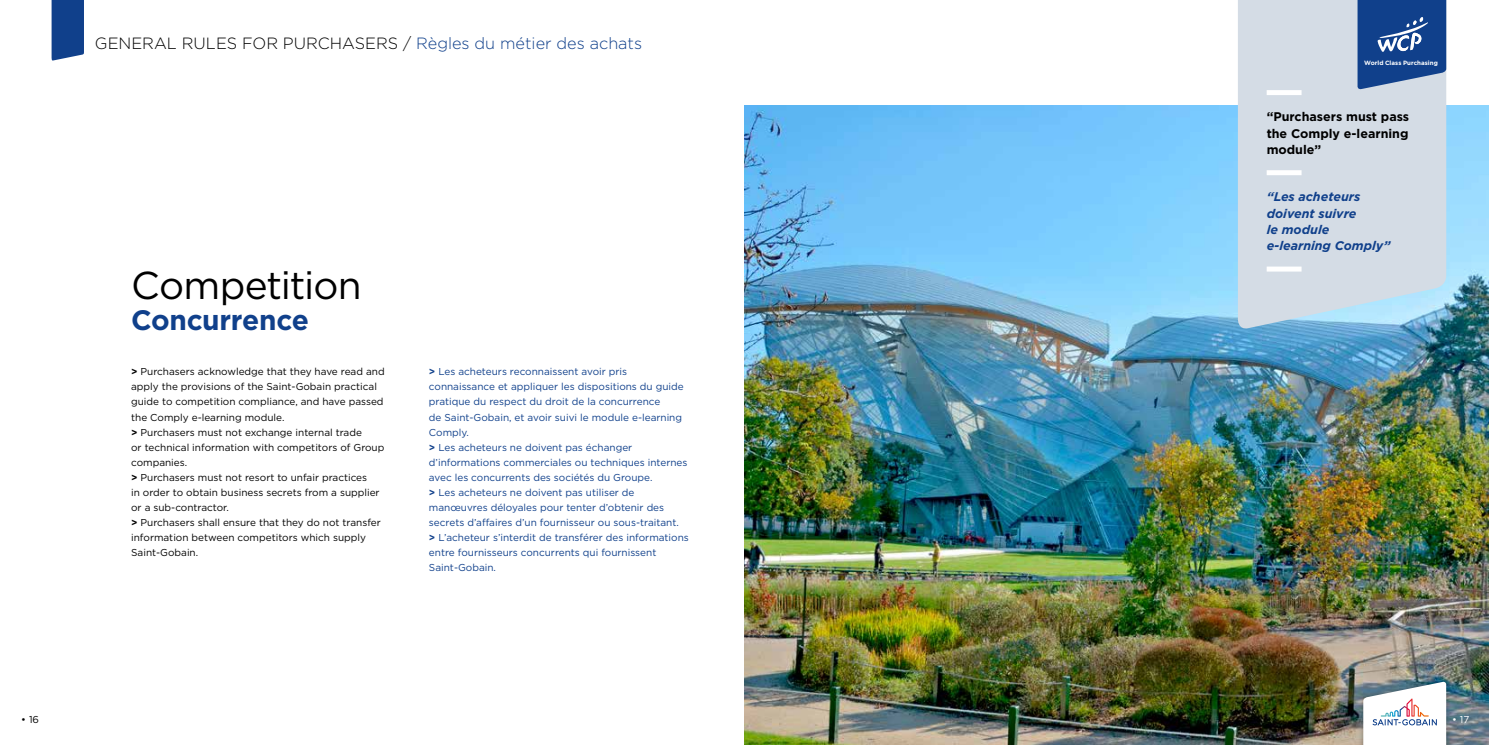
<style>
.page{position:relative;width:1489px;height:745px;background:#fff}
.page>*{position:absolute;margin:0;border:0;box-sizing:border-box;transform-origin:0 0}
.t1{font:38.75px "Gotham";letter-spacing:-.02em;color:#000}
.t2{font:700 28px "Gotham";letter-spacing:-.01em;color:#10408b}
.t3{font:300 16.25px "Gotham";color:#000}
.t4{font:italic 700 12.5px/16.2px "Gotham";color:#10408b}
.t5{font:700 12.5px/16.2px "Gotham";color:#000;text-align:justify}
.t6{font:10px/15px "Gotham";color:#10408b}
.t7{font:10px/15px "Gotham";color:#000}
.t8{font:10px "Gotham";color:#fff}
.t9{font:700 6.12px "Gotham";letter-spacing:.01em;color:#fff}
.s1{color:#10408b}
.s2{font-weight:700}
</style>
<div class="page">
<div style="left:52px;top:0;width:32px;height:61px;background:#10408b"></div>
<img style="left:744px;top:105px;width:744px;height:639px">
<svg style="left:1237px;top:0;width:208px;height:330px;background:#d0dbe6"></svg>
<div style="left:1266px;top:90px;width:35px;height:5px;background:#fff"></div>
<div style="left:1266px;top:170px;width:35px;height:5px;background:#fff"></div>
<div style="left:1266px;top:266px;width:35px;height:5px;background:#fff"></div>
<div style="left:1357px;top:676px;width:94px;height:68px;background:#000;opacity:.3"></div>
<svg style="left:1363px;top:680px;width:82px;height:64px"></svg>
<svg style="left:1357px;top:0;width:88px;height:90px;background:#325b9b"></svg>
<h3 class="t3" style="left:95px;top:33px;width:548px">GENERAL RULES FOR PURCHASERS / <span class="s1">Règles du métier des achats</span></h3>
<p class="t7" style="left:21px;top:711px;width:19px">• 16</p>
<h1 class="t1" style="left:131px;top:261px;width:232px">Competition</h1>
<h2 class="t2" style="left:131px;top:301px;width:179px">Concurrence</h2>
<p class="t7" style="left:131px;top:364px;width:255px"><span class="s2">&gt;</span> Purchasers acknowledge that they have read and apply the provisions of the Saint-Gobain practical guide to competition compliance, and have passed the Comply e-learning module.<br><span class="s2">&gt;</span> Purchasers must not exchange internal trade<br>or technical information with competitors of Group companies.<br><span class="s2">&gt;</span> Purchasers must not resort to unfair practices<br>in order to obtain business secrets from a supplier or a sub-contractor.<br><span class="s2">&gt;</span> Purchasers shall ensure that they do not transfer information between competitors which supply Saint-Gobain.</p>
<p class="t6" style="left:429px;top:364px;width:261px"><span class="s2">&gt;</span> Les acheteurs reconnaissent avoir pris connaissance et appliquer les dispositions du guide pratique du respect du droit de la concurrence<br>de Saint-Gobain, et avoir suivi le module e-learning Comply.<br><span class="s2">&gt;</span> Les acheteurs ne doivent pas échanger d’informations commerciales ou techniques internes avec les concurrents des sociétés du Groupe.<br><span class="s2">&gt;</span> Les acheteurs ne doivent pas utiliser de manœuvres déloyales pour tenter d’obtenir des secrets d’affaires d’un fournisseur ou sous-traitant.<br><span class="s2">&gt;</span> L’acheteur s’interdit de transférer des informations entre fournisseurs concurrents qui fournissent Saint-Gobain.</p>
<p class="t9" style="left:1363px;top:59px;width:75px">World Class Purchasing</p>
<p class="t5" style="left:1266px;top:109px;width:144px">“Purchasers must pass the Comply e-learning module”</p>
<p class="t4" style="left:1266px;top:189px;width:125px">“Les acheteurs doivent suivre<br>le module e-learning Comply”</p>
<p class="t8" style="left:1451px;top:713px;width:19px">• 17</p>
</div>
